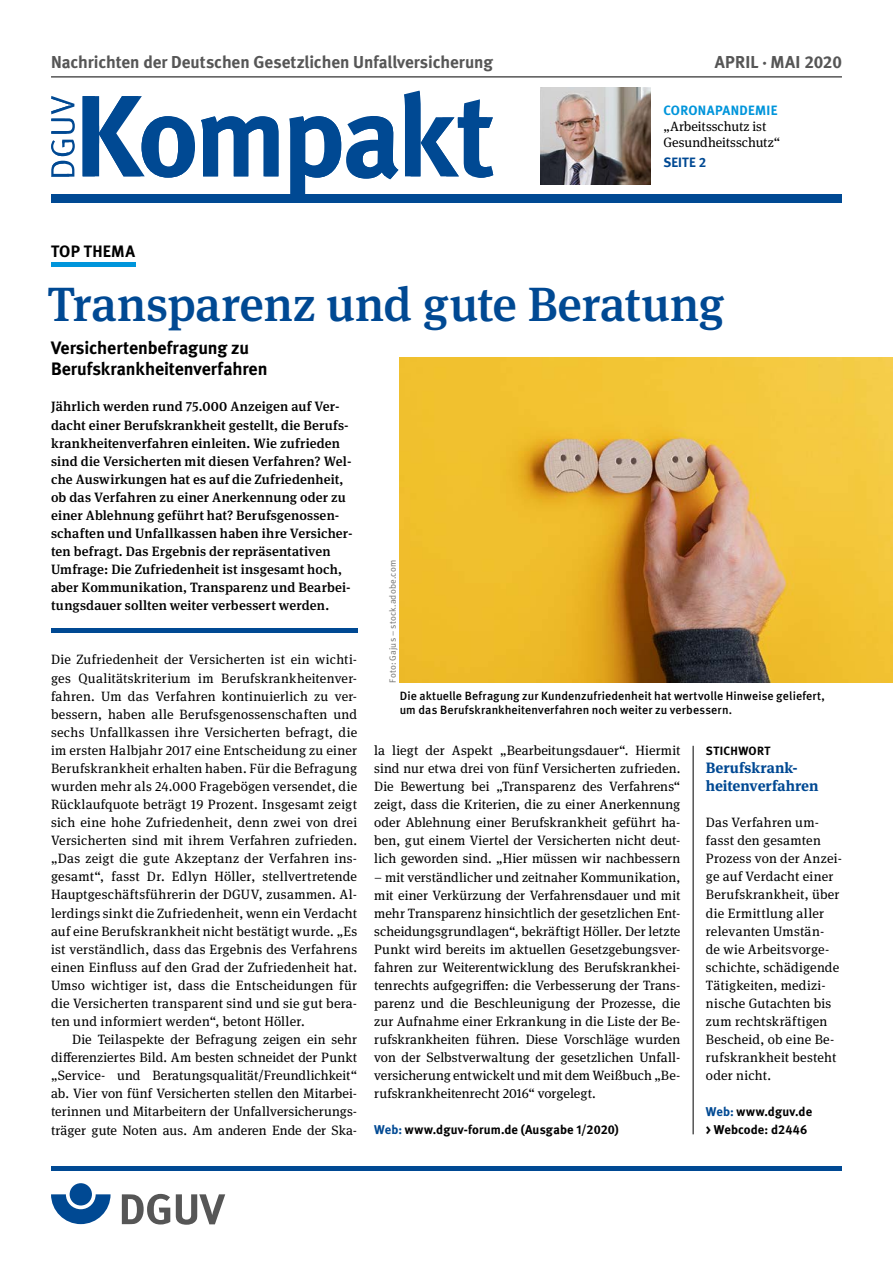
<style>
.page{position:relative;width:893px;height:1263px;background:#fff}
.page>*{position:absolute;margin:0;border:0;box-sizing:border-box;transform-origin:0 0}
.t1{font:500 48px "DGUV Meta Serif";letter-spacing:-.005em;color:#004993}
.t2{font:700 18px/21.6px "DGUV Meta";letter-spacing:-.005em;color:#000}
.t3{font:700 17.25px "DGUV Meta";color:#565656}
.t4{font:700 16.5px "DGUV Meta";letter-spacing:.015em;color:#000}
.t5{font:700 15px/18px "DGUV Meta Serif";color:#004993}
.t6{font:13.5px/18.1px "DGUV Meta Serif";letter-spacing:.01em;color:#000;text-align:justify}
.t7{font:500 13.5px/18.1px "DGUV Meta Serif";letter-spacing:.015em;color:#000}
.t8{font:700 13.5px "DGUV Meta";letter-spacing:.025em;color:#0095db}
.t9{font:700 13.5px "DGUV Meta";letter-spacing:.01em;color:#004993}
.t10{font:700 12.75px/18px "DGUV Meta";letter-spacing:.01em;color:#000}
.t11{font:500 12px/14.4px "DGUV Meta";letter-spacing:.01em;color:#000}
.t12{font:700 12px "DGUV Meta";letter-spacing:.03em;color:#000}
.t13{font:9px "DGUV Meta";letter-spacing:.02em;color:#6f6f6e}
.s1{color:#004993}
</style>
<div class="page">
<hr style="left:51px;top:77px;width:791px;height:1px;background:#000">
<img style="left:540px;top:87px;width:111px;height:98px">
<svg style="left:51px;top:1194px;width:60px;height:30px"></svg>
<div style="left:70px;top:1183px;width:22px;height:22px;background:#004993;border-radius:50%"></div>
<svg style="left:122px;top:1194px;width:48px;height:30px"></svg>
<svg style="left:176px;top:1194px;width:49px;height:31px"></svg>
<hr style="left:51px;top:1166px;width:791px;height:4px;background:#004993">
<svg style="left:51px;top:91px;width:442px;height:104px"></svg>
<div style="left:51px;top:195px;width:791px;height:8px;background:#004993"></div>
<hr style="left:51px;top:628px;width:306px;height:4px;background:#004993">
<hr style="left:51px;top:263px;width:84px;height:4px;background:#0095db">
<img style="left:400px;top:357px;width:493px;height:325px">
<hr style="left:693px;top:746px;width:1px;height:388px;background:#000">
<p class="t3" style="left:51px;top:52px;width:443px">Nachrichten der Deutschen Gesetzlichen Unfallversicherung</p>
<p class="t3" style="left:715px;top:52px;width:129px">APRIL · MAI 2020</p>
<p class="t4" style="left:51px;top:241px;width:85px">TOP THEMA</p>
<p class="t8" style="left:663px;top:102px;width:115px">CORONAPANDEMIE</p>
<p class="t6" style="left:663px;top:119px;width:118px;line-height:16.2px">„Arbeitsschutz ist<br>Gesundheitsschutz“</p>
<p class="t9" style="left:663px;top:154px;width:44px">SEITE 2</p>
<h1 class="t1" style="left:47px;top:276px;width:678px">Transparenz und gute Beratung</h1>
<h2 class="t2" style="left:51px;top:337px;width:218px">Versichertenbefragung zu<br>Berufskrankheitenverfahren</h2>
<p class="t7" style="left:51px;top:398px;width:303px">Jährlich werden rund 75.000 Anzeigen auf Ver&shy;dacht einer Berufskrankheit gestellt, die Berufs&shy;krankheitenverfahren einleiten. Wie zufrieden sind die Versicherten mit diesen Verfahren? Wel&shy;che Auswirkungen hat es auf die Zufriedenheit, ob das Verfahren zu einer Anerkennung oder zu einer Ablehnung geführt hat? Berufsgenossen&shy;schaften und Unfallkassen haben ihre Versicher&shy;ten befragt. Das Ergebnis der repräsentativen Umfrage: Die Zufriedenheit ist insgesamt hoch, aber Kommunikation, Transparenz und Bearbei&shy;tungsdauer sollten weiter verbessert werden.</p>
<p class="t13" style="left:388px;top:682px;width:124px;rotate:-90deg">Foto: Gajus – stock.adobe.com</p>
<p class="t6" style="left:51px;top:651px;width:308px">Die Zufriedenheit der Versicherten ist ein wichti&shy;ges Qualitätskriterium im Berufskrankheitenver&shy;fahren. Um das Verfahren kontinuierlich zu ver&shy;bessern, haben alle Berufsgenossenschaften und sechs Unfallkassen ihre Versicherten befragt, die im ersten Halbjahr 2017 eine Entscheidung zu einer Berufskrankheit erhalten haben. Für die Befragung wurden mehr als 24.000 Fragebögen versendet, die Rücklaufquote beträgt 19 Prozent. Insgesamt zeigt sich eine hohe Zufriedenheit, denn zwei von drei Versicherten sind mit ihrem Verfahren zufrieden. „Das zeigt die gute Akzeptanz der Verfahren ins&shy;gesamt“, fasst Dr. Edlyn Höller, stellvertretende Hauptgeschäftsführerin der DGUV, zusammen. Al&shy;lerdings sinkt die Zufriedenheit, wenn ein Verdacht auf eine Berufskrankheit nicht bestätigt wurde. „Es ist verständlich, dass das Ergebnis des Verfahrens einen Einfluss auf den Grad der Zufriedenheit hat.<br>Umso wichtiger ist, dass die Entscheidungen für die Versicherten transparent sind und sie gut bera&shy;ten und informiert werden“, betont Höller.</p>
<p class="t6" style="left:51px;top:1031px;width:308px;text-indent:21px">Die Teilaspekte der Befragung zeigen ein sehr differenziertes Bild. Am besten schneidet der Punkt „Service- und Beratungsqualität/Freundlichkeit“ ab. Vier von fünf Versicherten stellen den Mitarbei&shy;terinnen und Mitarbeitern der Unfallversicherungs&shy;träger gute Noten aus. Am anderen Ende der Ska-</p>
<p class="t11" style="left:400px;top:689px;width:427px">Die aktuelle Befragung zur Kundenzufriedenheit hat wertvolle Hinweise geliefert, um das Berufskrankheitenverfahren noch weiter zu verbessern.</p>
<p class="t6" style="left:374px;top:741px;width:308px">la liegt der Aspekt „Bearbeitungsdauer“. Hiermit sind nur etwa drei von fünf Versicherten zufrieden.<br>Die Bewertung bei „Transparenz des Verfahrens“ zeigt, dass die Kriterien, die zu einer Anerkennung oder Ablehnung einer Berufskrankheit geführt ha&shy;ben, gut einem Viertel der Versicherten nicht deut&shy;lich geworden sind. „Hier müssen wir nachbessern</p>
<p class="t6" style="left:374px;top:868px;width:308px">– mit verständlicher und zeitnaher Kommunikation, mit einer Verkürzung der Verfahrensdauer und mit mehr Transparenz hinsichtlich der gesetzlichen Ent&shy;scheidungsgrundlagen“, bekräftigt Höller. Der letzte Punkt wird bereits im aktuellen Gesetzgebungsver&shy;fahren zur Weiterentwicklung des Berufskrankhei&shy;tenrechts aufgegriffen: die Verbesserung der Trans&shy;parenz und die Beschleunigung der Prozesse, die zur Aufnahme einer Erkrankung in die Liste der Be&shy;rufskrankheiten führen. Diese Vorschläge wurden von der Selbstverwaltung der gesetzlichen Unfall&shy;versicherung entwickelt und mit dem Weißbuch „Be&shy;rufskrankheitenrecht 2016“ vorgelegt.</p>
<p class="t10" style="left:374px;top:1121px;width:246px"><span class="s1">Web:</span> www.dguv-forum.de (Ausgabe 1/2020)</p>
<p class="t12" style="left:706px;top:743px;width:66px">STICHWORT</p>
<p class="t5" style="left:706px;top:759px;width:114px">Berufskrank&shy;heitenverfahren</p>
<p class="t6" style="left:706px;top:814px;width:138px;text-align:left">Das Verfahren um&shy;fasst den gesamten<br>Prozess von der Anzei&shy;ge auf Verdacht einer<br>Berufskrankheit, über die Ermittlung aller relevanten Umstän-<br>de wie Arbeitsvorge&shy;schichte, schädigende<br>Tätigkeiten, medizi&shy;nische Gutachten bis zum rechtskräftigen<br>Bescheid, ob eine Be&shy;rufskrankheit besteht oder nicht.</p>
<p class="t10" style="left:706px;top:1103px;width:108px"><span class="s1">Web:</span> www.dguv.de &gt; Webcode: d2446</p>
</div>
